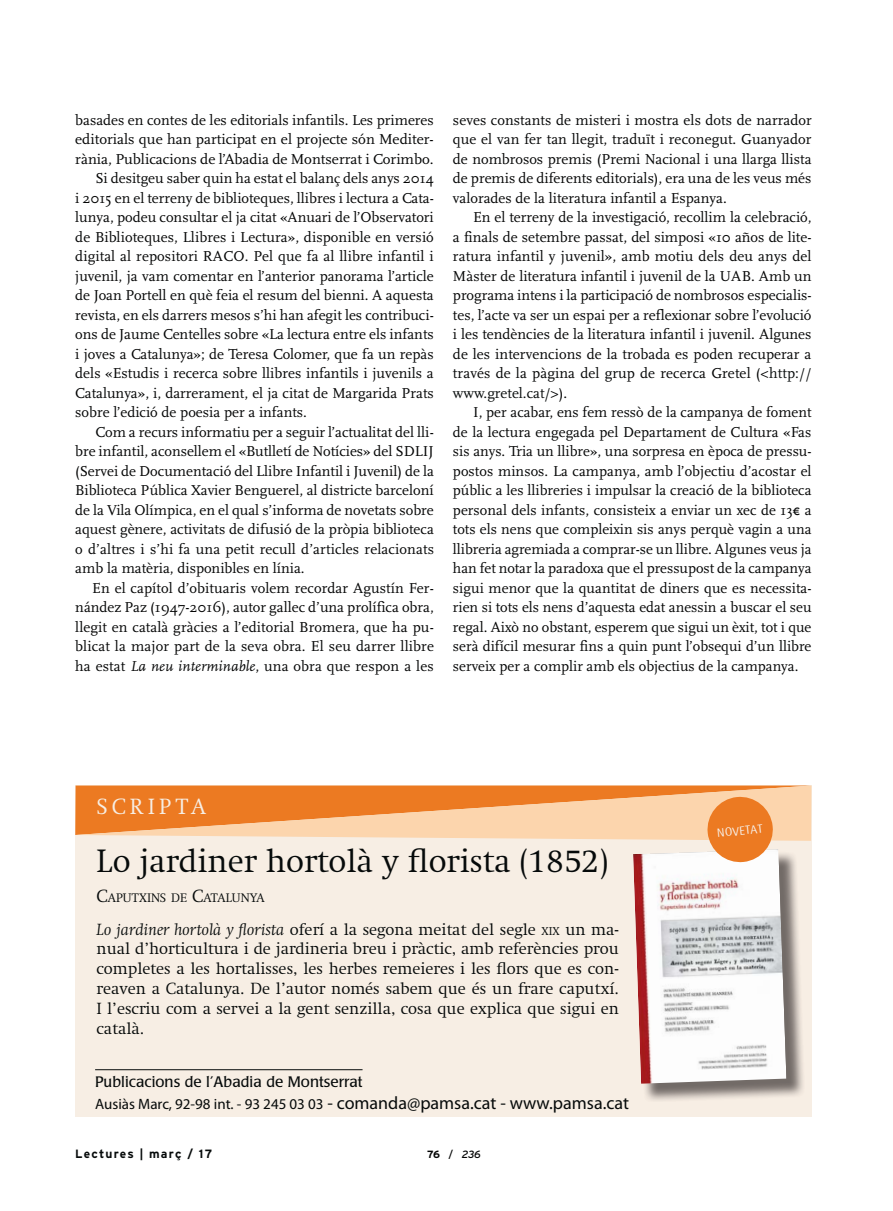
<style>
.page{position:relative;width:893px;height:1211px;background:#fff}
.page>*{position:absolute;margin:0;border:0;box-sizing:border-box;transform-origin:0 0}
.t1{font:300 33px "Swift LT Std";color:#060a0a}
.t2{font:300 22.5px "Swift LT Std";letter-spacing:.18em;color:#f7eee4}
.t3{font:18px "Myriad Pro";color:#060a0a}
.t4{font:300 16.5px/19.8px "Swift LT Std";color:#060a0a;text-align:justify}
.t5{font:15px/19.5px "Scala";color:#030404;text-align:justify}
.t6{font:15px "Poppl Laudatio";letter-spacing:.005em;color:#060a0a}
.t7{font:300 12.6px "Swift LT Std";color:#060a0a}
.t8{font:700 12px "Interstate";letter-spacing:.1em;color:#060a0a}
.t9{font:12px "Rotis Semi Sans";color:#f7f2ed}
.t10{font:italic 10.5px "Interstate";color:#030404}
.s1{font-style:italic}
.s2{color:#060a0a}
.s3{font-family:"Scala Sans"}
.s4{font-size:18px}
.s5{font-size:11.55px}
.s6{font-size:15px}
.s7{font-weight:700;font-style:normal}
.s8{font-style:normal}
</style>
<div class="page">
<div style="left:75px;top:785px;width:736px;height:332px;background:#f7eee4"></div>
<img style="left:641px;top:864px;width:162px;height:236px">
<img style="left:633px;top:864px;width:153px;height:219px">
<hr style="left:95px;top:1069px;width:267px;height:1px;background:#060a0a">
<svg style="left:75px;top:785px;width:736px;height:79px"></svg>
<p class="t5" style="left:75px;top:110px;width:360px">basades en contes de les editorials infantils. Les primeres</p>
<p class="t5" style="left:75px;top:130px;width:360px">editorials que han participat en el projecte són Mediter-</p>
<p class="t5" style="left:75px;top:149px;width:360px">rània, Publicacions de l’Abadia de Montserrat i Corimbo.</p>
<p class="t5" style="left:95px;top:169px;width:340px">Si desitgeu saber quin ha estat el balanç dels anys 2014</p>
<p class="t5" style="left:75px;top:188px;width:360px">i 2015 en el terreny de biblioteques, llibres i lectura a Cata-</p>
<p class="t5" style="left:75px;top:208px;width:360px">lunya, podeu consultar el ja citat «Anuari de l’Observatori</p>
<p class="t5" style="left:75px;top:227px;width:360px">de Biblioteques, Llibres i Lectura», disponible en versió</p>
<p class="t5" style="left:75px;top:247px;width:360px">digital al repositori RACO. Pel que fa al llibre infantil i</p>
<p class="t5" style="left:75px;top:266px;width:360px">juvenil, ja vam comentar en l’anterior panorama l’article</p>
<p class="t5" style="left:75px;top:286px;width:360px">de Joan Portell en què feia el resum del bienni. A aquesta</p>
<p class="t5" style="left:75px;top:305px;width:360px">revista, en els darrers mesos s’hi han afegit les contribuci-</p>
<p class="t5" style="left:75px;top:325px;width:360px">ons de Jaume Centelles sobre «La lectura entre els infants</p>
<p class="t5" style="left:75px;top:344px;width:360px">i joves a Catalunya»; de Teresa Colomer, que fa un repàs</p>
<p class="t5" style="left:75px;top:364px;width:360px">dels «Estudis i recerca sobre llibres infantils i juvenils a</p>
<p class="t5" style="left:75px;top:383px;width:360px">Catalunya», i, darrerament, el ja citat de Margarida Prats</p>
<p class="t5" style="left:75px;top:403px;width:233px">sobre l’edició de poesia per a infants.</p>
<p class="t5" style="left:95px;top:422px;width:339px">Com a recurs informatiu per a seguir l’actualitat del lli-</p>
<p class="t5" style="left:75px;top:442px;width:360px">bre infantil, aconsellem el «Butlletí de Notícies» del SDLIJ</p>
<p class="t5" style="left:75px;top:461px;width:360px">(Servei de Documentació del Llibre Infantil i Juvenil) de la</p>
<p class="t5" style="left:75px;top:481px;width:360px">Biblioteca Pública Xavier Benguerel, al districte barceloní</p>
<p class="t5" style="left:75px;top:500px;width:360px">de la Vila Olímpica, en el qual s’informa de novetats sobre</p>
<p class="t5" style="left:75px;top:520px;width:360px">aquest gènere, activitats de difusió de la pròpia biblioteca</p>
<p class="t5" style="left:75px;top:539px;width:360px">o d’altres i s’hi fa una petit recull d’articles relacionats</p>
<p class="t5" style="left:75px;top:559px;width:231px">amb la matèria, disponibles en línia.</p>
<p class="t5" style="left:92px;top:578px;width:343px">En el capítol d’obituaris volem recordar Agustín Fer-</p>
<p class="t5" style="left:75px;top:598px;width:360px">nández Paz (1947-2016), autor gallec d’una prolífica obra,</p>
<p class="t5" style="left:75px;top:617px;width:360px">llegit en català gràcies a l’editorial Bromera, que ha pu-</p>
<p class="t5" style="left:75px;top:637px;width:360px">blicat la major part de la seva obra. El seu darrer llibre</p>
<p class="t5" style="left:75px;top:656px;width:360px">ha estat <span class="s1">La neu interminable</span>, una obra que respon a les</p>
<p class="t5" style="left:453px;top:110px;width:360px">seves constants de misteri i mostra els dots de narrador que el van fer tan llegit, traduït i reconegut. Guanyador de nombrosos premis (Premi Nacional i una llarga llista de premis de diferents editorials), era una de les veus més valorades de la literatura infantil a Espanya.</p>
<p class="t5" style="left:453px;top:208px;width:360px;text-indent:20px">En el terreny de la investigació, recollim la celebració, a finals de setembre passat, del simposi «10 años de lite&shy;ratura infantil y juvenil», amb motiu dels deu anys del Màster de literatura infantil i juvenil de la UAB. Amb un programa intens i la participació de nombrosos especialis&shy;tes, l’acte va ser un espai per a reflexionar sobre l’evolució i les tendències de la literatura infantil i juvenil. Algunes de les intervencions de la trobada es poden recuperar a través de la pàgina del grup de recerca Gretel (&lt;<span class="s2">http:// www.gretel.cat/</span>&gt;).</p>
<p class="t5" style="left:453px;top:403px;width:360px;text-indent:20px">I, per acabar, ens fem ressò de la campanya de foment de la lectura engegada pel Departament de Cultura «Fas sis anys. Tria un llibre», una sorpresa en època de pressu&shy;postos minsos. La campanya, amb l’objectiu d’acostar el públic a les llibreries i impulsar la creació de la biblioteca personal dels infants, consisteix a enviar un xec de 13<span class="s3">€</span> a tots els nens que compleixin sis anys perquè vagin a una llibreria agremiada a comprar-se un llibre. Algunes veus ja han fet notar la paradoxa que el pressupost de la campanya sigui menor que la quantitat de diners que es necessita&shy;rien si tots els nens d’aquesta edat anessin a buscar el seu regal. Això no obstant, esperem que sigui un èxit, tot i que serà difícil mesurar fins a quin punt l’obsequi d’un llibre serveix per a complir amb els objectius de la campanya.</p>
<h2 class="t2" style="left:96px;top:798px;width:111px">SCRIPTA</h2>
<p class="t9" style="left:716px;top:829px;width:47px;rotate:-6deg">NOVETAT</p>
<h1 class="t1" style="left:96px;top:848px;width:513px">Lo jardiner hortolà y florista (1852)</h1>
<p class="t7" style="left:96px;top:890px;width:170px"><span class="s4">C</span>APUTXINS DE <span class="s4">C</span>ATALUNYA</p>
<p class="t4" style="left:96px;top:921px;width:523px"><span class="s1">Lo jardiner hortolà y florista</span> oferí a la segona meitat del segle <span class="s5">XIX</span> un ma&shy;nual d’horticultura i de jardineria breu i pràctic, amb referències prou completes a les hortalisses, les herbes remeieres i les flors que es con&shy;reaven a Catalunya. De l’autor només sabem que és un frare caputxí.<br>I l’escriu com a servei a la gent senzilla, cosa que explica que sigui en català.</p>
<p class="t6" style="left:95px;top:1075px;width:269px">Publicacions de l’Abadia de Montserrat</p>
<p class="t3" style="left:95px;top:1092px;width:535px"><span class="s6">Ausiàs Marc, 92-98 int. - 93 245 03 03</span> - comanda@pamsa.cat - www.pamsa.cat</p>
<p class="t8" style="left:75px;top:1149px;width:138px">Lectures | març / 17</p>
<p class="t10" style="left:427px;top:1148px;width:55px"><span class="s7">76</span> <span class="s8">/</span> 236</p>
</div>
